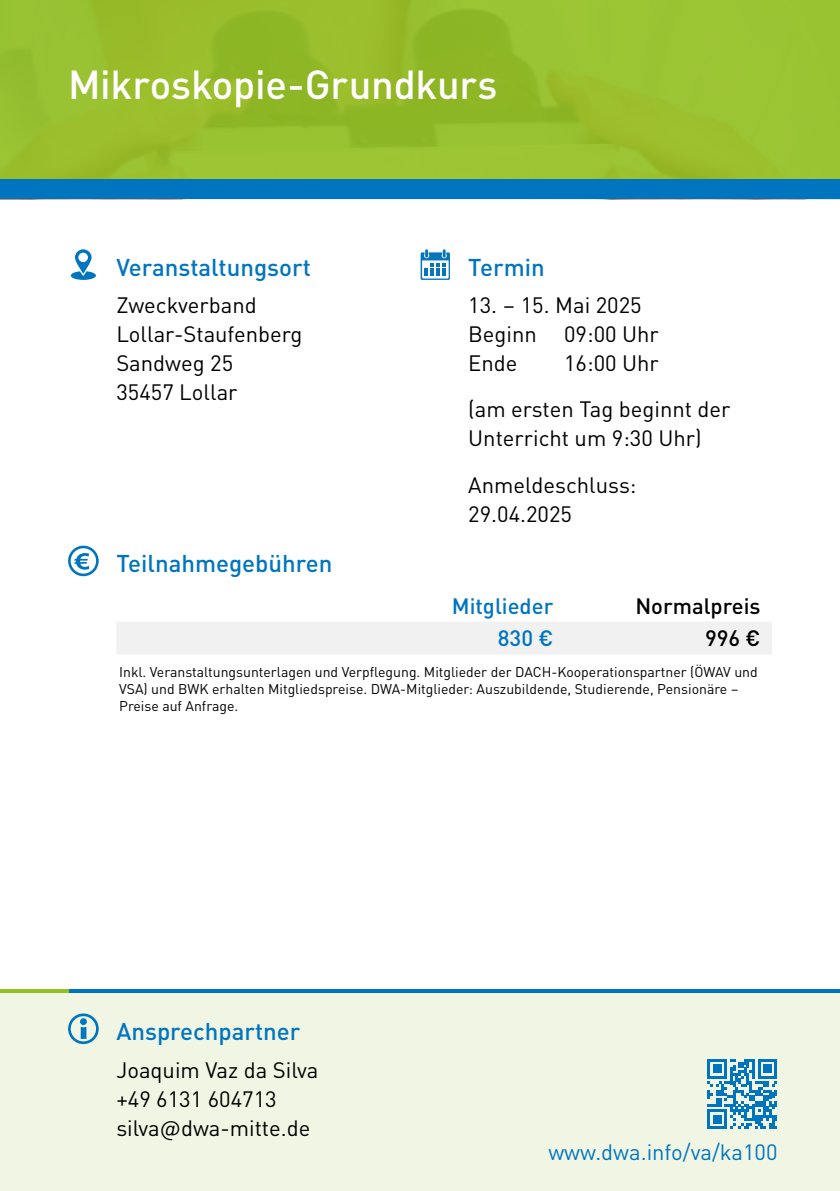
<style>
.page{position:relative;width:840px;height:1191px;background:#fff}
.page>*{position:absolute;margin:0;border:0;box-sizing:border-box;transform-origin:0 0}
.t1{font:500 40px "DINOT";letter-spacing:-.005em;color:#fff}
.t2{font:500 24px "DINOT";color:#0075bf}
.t3{font:22px/29px "DINOT";color:#000}
.t4{font:22px "DINOT";color:#0075bf}
.t5{font:500 22px "DINOT";color:#000}
.t6{font:500 22px "DINOT";color:#0075bf}
.t7{font:14px/16.8px "DINOT";color:#000}
</style>
<div class="page">
<div style="left:0;top:0;width:839px;height:194px;background:linear-gradient(to right,#96bc2b,#9ac231)"></div>
<div style="left:0;top:990px;width:839px;height:201px;background:#f1f6e4"></div>
<svg style="left:71px;top:249px;width:25px;height:31px"></svg>
<svg style="left:420px;top:249px;width:29px;height:31px"></svg>
<svg style="left:68px;top:545px;width:31px;height:31px"></svg>
<div style="left:117px;top:622px;width:654px;height:32px;background:#f1f1f1"></div>
<svg style="left:68px;top:1013px;width:31px;height:31px"></svg>
<div style="left:80px;top:1018px;width:7px;height:7px;background:#0075bf;border-radius:50%"></div>
<svg style="left:707px;top:1059px;width:69px;height:69px"></svg>
<hr style="left:68px;top:989px;width:771px;height:3px;background:#0075bf">
<hr style="left:0;top:989px;width:68px;height:3px;background:#95c11f">
<div style="left:0;top:180px;width:839px;height:19px;background:#0075bf"></div>
<h1 class="t1" style="left:68px;top:53px;width:431px">Mikroskopie-Grundkurs</h1>
<p class="t2" style="left:116px;top:249px;width:196px">Veranstaltungsort</p>
<p class="t3" style="left:116px;top:289px;width:188px">Zweckverband<br>Lollar-Staufenberg<br>Sandweg 25<br>35457 Lollar</p>
<p class="t2" style="left:116px;top:545px;width:217px">Teilnahmegebühren</p>
<p class="t2" style="left:468px;top:249px;width:78px">Termin</p>
<p class="t3" style="left:468px;top:289px;width:192px">13. – 15. Mai 2025<br>Beginn 09:00 Uhr<br>Ende</p>
<p class="t3" style="left:468px;top:339px;width:264px;line-height:46px;text-indent:96px">16:00 Uhr<br>(am ersten Tag beginnt der</p>
<p class="t3" style="left:468px;top:414px;width:235px;line-height:46px">Unterricht um 9:30 Uhr)<br>Anmeldeschluss:</p>
<p class="t3" style="left:468px;top:497px;width:105px">29.04.2025</p>
<p class="t6" style="left:451px;top:588px;width:103px">Mitglieder</p>
<p class="t5" style="left:635px;top:588px;width:126px">Normalpreis</p>
<p class="t6" style="left:497px;top:621px;width:57px">830 €</p>
<p class="t5" style="left:704px;top:621px;width:57px">996 €</p>
<p class="t7" style="left:119px;top:663px;width:639px">Inkl. Veranstaltungsunterlagen und Verpflegung. Mitglieder der DACH-Kooperationspartner (ÖWAV und<br>VSA) und BWK erhalten Mitgliedspreise. DWA-Mitglieder: Auszubildende, Studierende, Pensionäre –<br>Preise auf Anfrage.</p>
<p class="t2" style="left:116px;top:1012px;width:185px">Ansprechpartner</p>
<p class="t3" style="left:116px;top:1053px;width:203px">Joaquim Vaz da Silva +49 6131 604713 silva@dwa-mitte.de</p>
<p class="t4" style="left:548px;top:1134px;width:230px">www.dwa.info/va/ka100</p>
</div>
